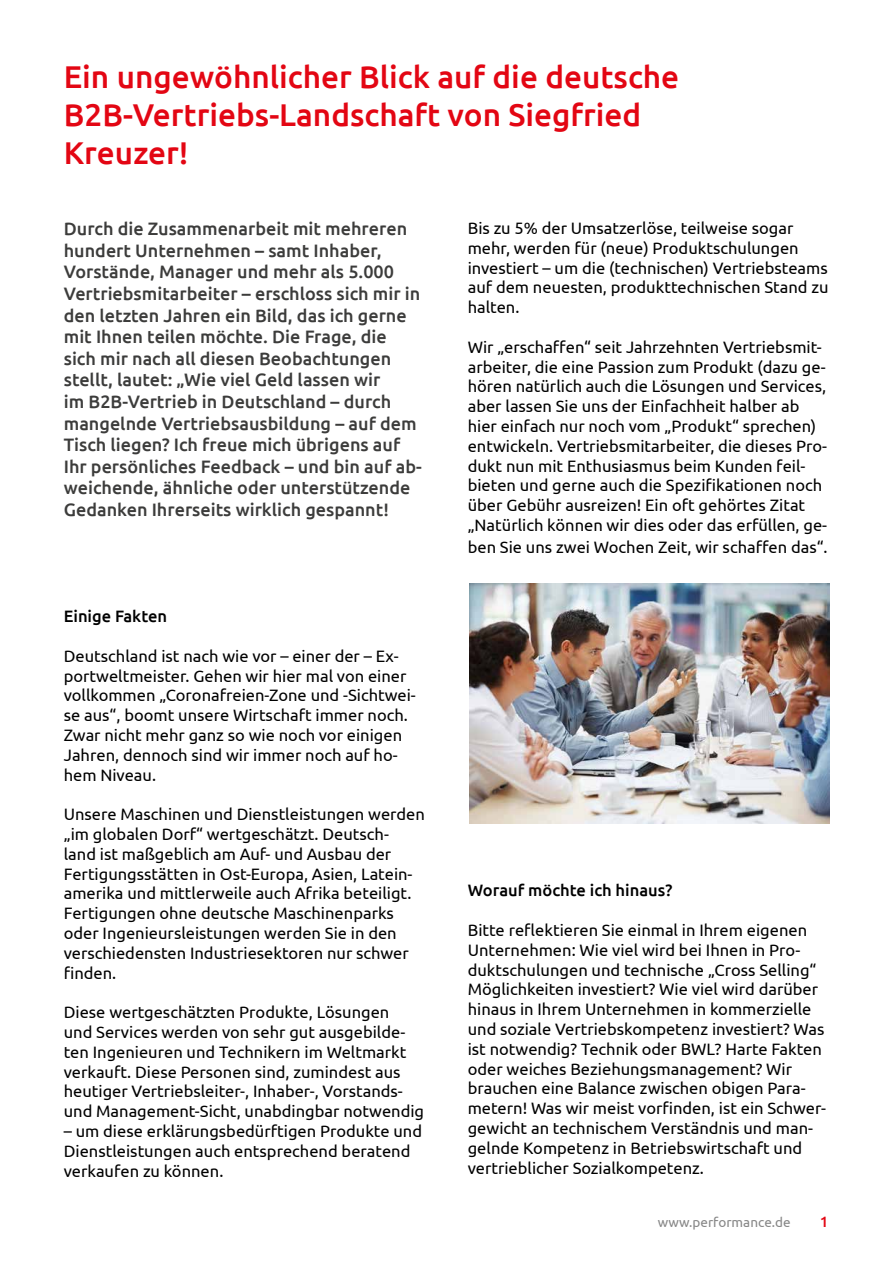
<style>
.page{position:relative;width:893px;height:1263px;background:#fff}
.page>*{position:absolute;margin:0;border:0;box-sizing:border-box;transform-origin:0 0}
.t1{font:500 31.5px/37.8px "Ubuntu";color:#e30613}
.t2{font:500 18px/21.6px "Ubuntu";color:#3c3c3b}
.t3{font:16.5px/19.8px "Ubuntu";color:#000}
.t4{font:500 16.5px "Ubuntu";color:#000}
.t5{font:500 15px "Ubuntu";color:#e30613}
.t6{font:13.5px "Ubuntu";color:#878787}
</style>
<div class="page">
<img style="left:470px;top:584px;width:359px;height:239px">
<h1 class="t1" style="left:64px;top:57px;width:617px">Ein ungewöhnlicher Blick auf die deutsche<br>B2B-Vertriebs-Landschaft von Siegfried<br>Kreuzer!</h1>
<p class="t2" style="left:64px;top:217px;width:359px">Durch die Zusammenarbeit mit mehreren hundert Unternehmen – samt Inhaber, Vorstände, Manager und mehr als 5.000<br>Vertriebsmitarbeiter – erschloss sich mir in den letzten Jahren ein Bild, das ich gerne mit Ihnen teilen möchte. Die Frage, die sich mir nach all diesen Beobachtungen stellt, lautet: „Wie viel Geld lassen wir<br>im B2B-Vertrieb in Deutschland – durch mangelnde Vertriebsausbildung – auf dem Tisch liegen? Ich freue mich übrigens auf Ihr persönliches Feedback – und bin auf ab&shy;weichende, ähnliche oder unterstützende Gedanken Ihrerseits wirklich gespannt!</p>
<p class="t4" style="left:64px;top:606px;width:105px">Einige Fakten</p>
<p class="t3" style="left:64px;top:645px;width:354px">Deutschland ist nach wie vor – einer der – Ex&shy;portweltmeister. Gehen wir hier mal von einer vollkommen „Coronafreien-Zone und -Sichtwei&shy;se aus“, boomt unsere Wirtschaft immer noch.<br>Zwar nicht mehr ganz so wie noch vor einigen Jahren, dennoch sind wir immer noch auf ho&shy;hem Niveau.</p>
<p class="t3" style="left:64px;top:804px;width:363px">Unsere Maschinen und Dienstleistungen werden „im globalen Dorf“ wertgeschätzt. Deutsch&shy;land ist maßgeblich am Auf- und Ausbau der Fertigungsstätten in Ost-Europa, Asien, Latein&shy;amerika und mittlerweile auch Afrika beteiligt.<br>Fertigungen ohne deutsche Maschinenparks oder Ingenieursleistungen werden Sie in den verschiedensten Industriesektoren nur schwer finden.</p>
<p class="t3" style="left:64px;top:1002px;width:362px">Diese wertgeschätzten Produkte, Lösungen<br>und Services werden von sehr gut ausgebilde&shy;ten Ingenieuren und Technikern im Weltmarkt verkauft. Diese Personen sind, zumindest aus heutiger Vertriebsleiter-, Inhaber-, Vorstands&shy;und Management-Sicht, unabdingbar notwendig</p>
<p class="t3" style="left:64px;top:1121px;width:360px">– um diese erklärungsbedürftigen Produkte und<br>Dienstleistungen auch entsprechend beratend verkaufen zu können.</p>
<p class="t3" style="left:468px;top:218px;width:362px">Bis zu 5% der Umsatzerlöse, teilweise sogar mehr, werden für (neue) Produktschulungen investiert – um die (technischen) Vertriebsteams auf dem neuesten, produkttechnischen Stand zu halten.</p>
<p class="t3" style="left:468px;top:336px;width:361px">Wir „erschaffen“ seit Jahrzehnten Vertriebsmit&shy;arbeiter, die eine Passion zum Produkt (dazu ge&shy;hören natürlich auch die Lösungen und Services, aber lassen Sie uns der Einfachheit halber ab hier einfach nur noch vom „Produkt“ sprechen) entwickeln. Vertriebsmitarbeiter, die dieses Pro&shy;dukt nun mit Enthusiasmus beim Kunden feil&shy;bieten und gerne auch die Spezifikationen noch über Gebühr ausreizen! Ein oft gehörtes Zitat „Natürlich können wir dies oder das erfüllen, ge-</p>
<p class="t3" style="left:468px;top:536px;width:361px">ben Sie uns zwei Wochen Zeit, wir schaffen das“.</p>
<p class="t4" style="left:468px;top:880px;width:206px">Worauf möchte ich hinaus?</p>
<p class="t3" style="left:468px;top:920px;width:360px">Bitte reflektieren Sie einmal in Ihrem eigenen Unternehmen: Wie viel wird bei Ihnen in Pro&shy;duktschulungen und technische „Cross Selling“ Möglichkeiten investiert? Wie viel wird darüber hinaus in Ihrem Unternehmen in kommerzielle und soziale Vertriebskompetenz investiert? Was ist notwendig? Technik oder BWL? Harte Fakten oder weiches Beziehungsmanagement? Wir brauchen eine Balance zwischen obigen Para&shy;metern! Was wir meist vorfinden, ist ein Schwer&shy;gewicht an technischem Verständnis und man&shy;gelnde Kompetenz in Betriebswirtschaft und vertrieblicher Sozialkompetenz.</p>
<p class="t6" style="left:658px;top:1214px;width:134px">www.performance.de</p>
<p class="t5" style="left:820px;top:1212px;width:10px">1</p>
</div>
